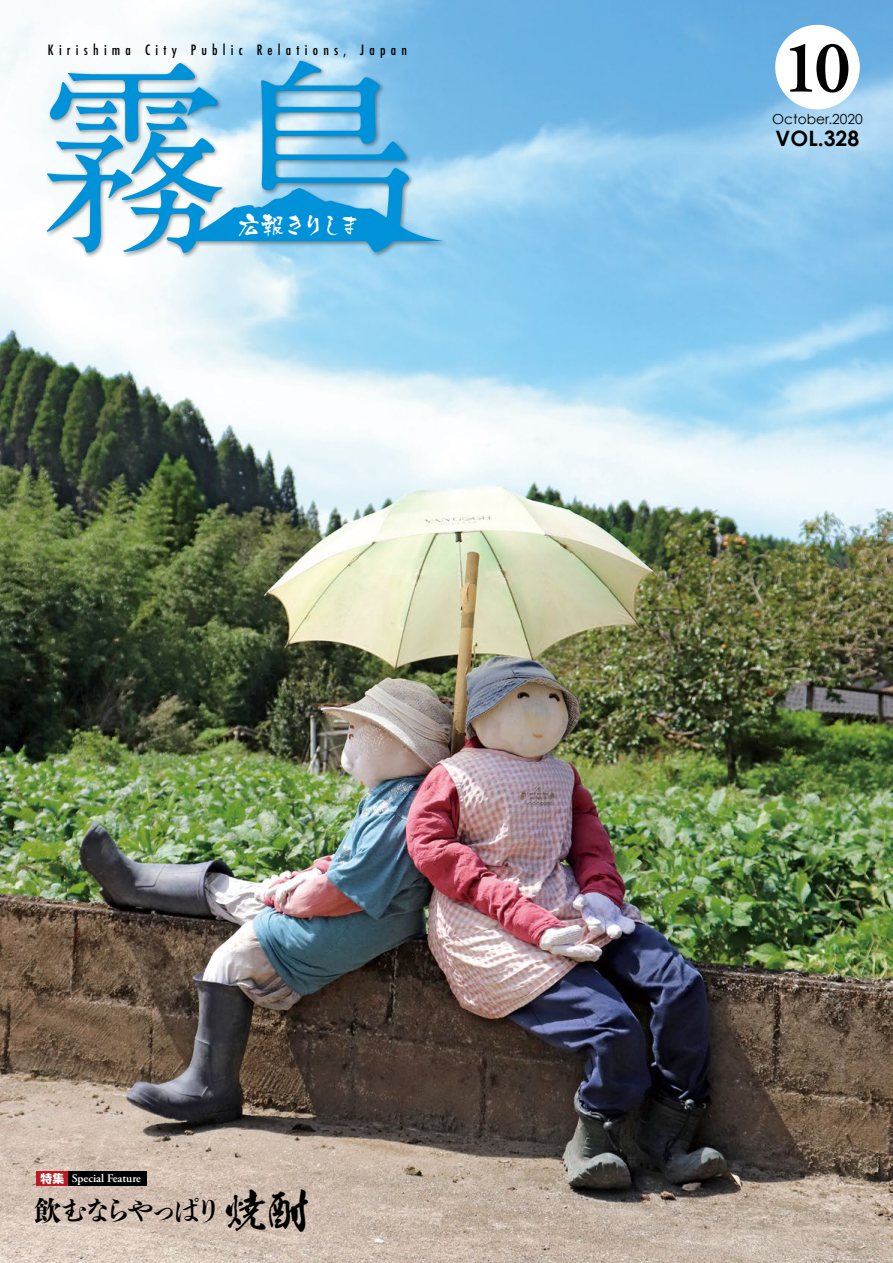
<style>
.page{position:relative;width:893px;height:1263px;background:#fff}
.page>*{position:absolute;margin:0;border:0;box-sizing:border-box;transform-origin:0 0}
.t1{font:600 74.4px "Adobe Garamond Pro";color:#000}
.t2{font:27.6px "Shuei Shogo M Std H";letter-spacing:-.175em;color:#000}
.t3{font:24.45px "Kyo Madoka";letter-spacing:-.235em;color:#fff}
.t4{font:700 21.3px "Century Gothic";color:#000}
.t5{font:500 condensed 13.8px "Futura";letter-spacing:.38em;color:#000}
.t6{font:13.8px "Century Gothic";color:#000}
.t7{font:600 11.7px "Adobe Garamond Pro";color:#fff}
.t8{font:700 11.7px "Shin Go Pr 6";color:#fff}
.s1{font-family:"Kso Fujin";font-size:44.7px}
</style>
<div class="page">
<img style="left:0;top:0;width:893px;height:1263px">
<div style="left:44px;top:58px;width:405px;height:201px;background:#000;opacity:.4"></div>
<svg style="left:47px;top:61px;width:397px;height:192px"></svg>
<div style="left:775px;top:25px;width:85px;height:84px;background:#fff;border-radius:50%"></div>
<div style="left:36px;top:1171px;width:111px;height:15px;background:#000"></div>
<div style="left:36px;top:1171px;width:31px;height:15px;background:#b81c22"></div>
<p class="t5" style="left:48px;top:41px;width:85px">Kirishima</p>
<p class="t5" style="left:145px;top:41px;width:33px">City</p>
<p class="t5" style="left:191px;top:41px;width:54px">Public</p>
<p class="t5" style="left:257px;top:41px;width:91px">Relations,</p>
<p class="t5" style="left:360px;top:41px;width:48px">Japan</p>
<h3 class="t3" style="left:238px;top:212px;width:125px">広報きりしま</h3>
<h1 class="t1" style="left:781px;top:25px;width:71px">10</h1>
<p class="t6" style="left:772px;top:111px;width:92px">October.2020</p>
<h3 class="t4" style="left:776px;top:125px;width:85px">VOL.328</h3>
<p class="t8" style="left:40px;top:1169px;width:25px">特集</p>
<h2 class="t2" style="left:34px;top:1191px;width:278px">飲むならやっぱり<span class="s1">焼酎</span></h2>
<p class="t7" style="left:72px;top:1172px;width:70px">Special Feature</p>
</div>
